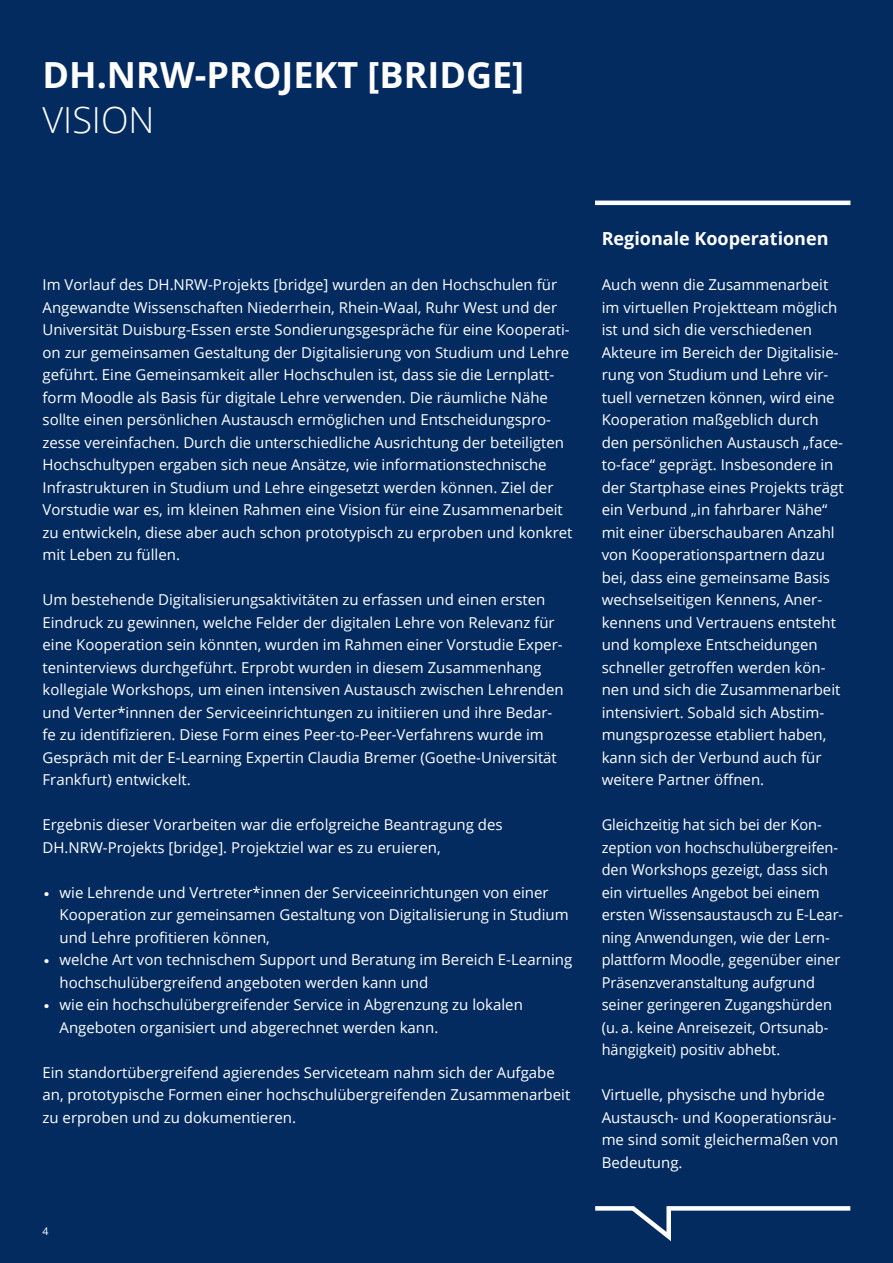
<style>
.page{position:relative;width:893px;height:1263px;background:#042b60}
.page>*{position:absolute;margin:0;border:0;box-sizing:border-box;transform-origin:0 0}
.t1{font:700 36px "Open Sans";color:#fff}
.t2{font:300 36px "Open Sans";color:#fff}
.t3{font:700 18px "Open Sans";color:#fff}
.t4{font:15px/22.5px "Open Sans";color:#fff}
.t5{font:10.5px "Open Sans";color:#fff}
.s1{font-family:"Alright Sans"}
</style>
<div class="page">
<hr style="left:595px;top:201px;width:255px;height:4px;background:#fff">
<svg style="left:595px;top:1206px;width:256px;height:35px"></svg>
<h1 class="t1" style="left:43px;top:49px;width:483px">DH.NRW-PROJEKT [BRIDGE]</h1>
<h1 class="t2" style="left:43px;top:95px;width:113px">VISION</h1>
<p class="t4" style="left:43px;top:273px;width:531px">Im Vorlauf des DH.NRW-Projekts [bridge] wurden an den Hochschulen für Angewandte Wissenschaften Niederrhein, Rhein-Waal, Ruhr West und der Universität Duisburg-Essen erste Sondierungsgespräche für eine Kooperati&shy;on zur gemeinsamen Gestaltung der Digitalisierung von Studium und Lehre geführt. Eine Gemeinsamkeit aller Hochschulen ist, dass sie die Lernplatt&shy;form Moodle als Basis für digitale Lehre verwenden. Die räumliche Nähe sollte einen persönlichen Austausch ermöglichen und Entscheidungspro&shy;zesse vereinfachen. Durch die unterschiedliche Ausrichtung der beteiligten Hochschultypen ergaben sich neue Ansätze, wie informationstechnische Infrastrukturen in Studium und Lehre eingesetzt werden können. Ziel der Vorstudie war es, im kleinen Rahmen eine Vision für eine Zusammenarbeit zu entwickeln, diese aber auch schon prototypisch zu erproben und konkret mit Leben zu füllen.</p>
<p class="t4" style="left:43px;top:588px;width:523px">Um bestehende Digitalisierungsaktivitäten zu erfassen und einen ersten Eindruck zu gewinnen, welche Felder der digitalen Lehre von Relevanz für eine Kooperation sein könnten, wurden im Rahmen einer Vorstudie Exper&shy;teninterviews durchgeführt. Erprobt wurden in diesem Zusammenhang kollegiale Workshops, um einen intensiven Austausch zwischen Lehrenden und Verter*innnen der Serviceeinrichtungen zu initiieren und ihre Bedar&shy;fe zu identifizieren. Diese Form eines Peer-to-Peer-Verfahrens wurde im Gespräch mit der E-Learning Expertin Claudia Bremer (Goethe-Universität Frankfurt) entwickelt.</p>
<p class="t4" style="left:43px;top:813px;width:462px">Ergebnis dieser Vorarbeiten war die erfolgreiche Beantragung des<br>DH.NRW-Projekts [bridge]. Projektziel war es zu eruieren,</p>
<p class="t4" style="left:60px;top:880px;width:511px;text-indent:-17px"><span class="s1">•</span> wie Lehrende und Vertreter*innen der Serviceeinrichtungen von einer<br>Kooperation zur gemeinsamen Gestaltung von Digitalisierung in Studium und Lehre profitieren können,</p>
<p class="t4" style="left:60px;top:948px;width:514px;text-indent:-17px"><span class="s1">•</span> welche Art von technischem Support und Beratung im Bereich E-Learning hochschulübergreifend angeboten werden kann und</p>
<p class="t4" style="left:60px;top:993px;width:465px;text-indent:-17px"><span class="s1">•</span> wie ein hochschulübergreifender Service in Abgrenzung zu lokalen<br>Angeboten organisiert und abgerechnet werden kann.</p>
<p class="t4" style="left:43px;top:1060px;width:529px">Ein standortübergreifend agierendes Serviceteam nahm sich der Aufgabe an, prototypische Formen einer hochschulübergreifenden Zusammenarbeit zu erproben und zu dokumentieren.</p>
<p class="t5" style="left:43px;top:1224px;width:8px">4</p>
<p class="t3" style="left:602px;top:226px;width:228px">Regionale Kooperationen</p>
<p class="t4" style="left:602px;top:273px;width:243px">Auch wenn die Zusammenarbeit im virtuellen Projektteam möglich ist und sich die verschiedenen<br>Akteure im Bereich der Digitalisie&shy;rung von Studium und Lehre vir&shy;tuell vernetzen können, wird eine<br>Kooperation maßgeblich durch den persönlichen Austausch „face&shy;to-face“ geprägt. Insbesondere in der Startphase eines Projekts trägt ein Verbund „in fahrbarer Nähe“ mit einer überschaubaren Anzahl von Kooperationspartnern dazu bei, dass eine gemeinsame Basis wechselseitigen Kennens, Aner&shy;kennens und Vertrauens entsteht und komplexe Entscheidungen schneller getroffen werden kön&shy;nen und sich die Zusammenarbeit intensiviert. Sobald sich Abstim&shy;mungsprozesse etabliert haben, kann sich der Verbund auch für weitere Partner öffnen.</p>
<p class="t4" style="left:602px;top:813px;width:243px">Gleichzeitig hat sich bei der Kon&shy;zeption von hochschulübergreifen&shy;den Workshops gezeigt, dass sich ein virtuelles Angebot bei einem ersten Wissensaustausch zu E-Lear&shy;ning Anwendungen, wie der Lern&shy;plattform Moodle, gegenüber einer Präsenzveranstaltung aufgrund seiner geringeren Zugangshürden (u. a. keine Anreisezeit, Ortsunab&shy;hängigkeit) positiv abhebt.</p>
<p class="t4" style="left:602px;top:1083px;width:238px">Virtuelle, physische und hybride<br>Austausch- und Kooperationsräu&shy;me sind somit gleichermaßen von<br>Bedeutung.</p>
</div>
